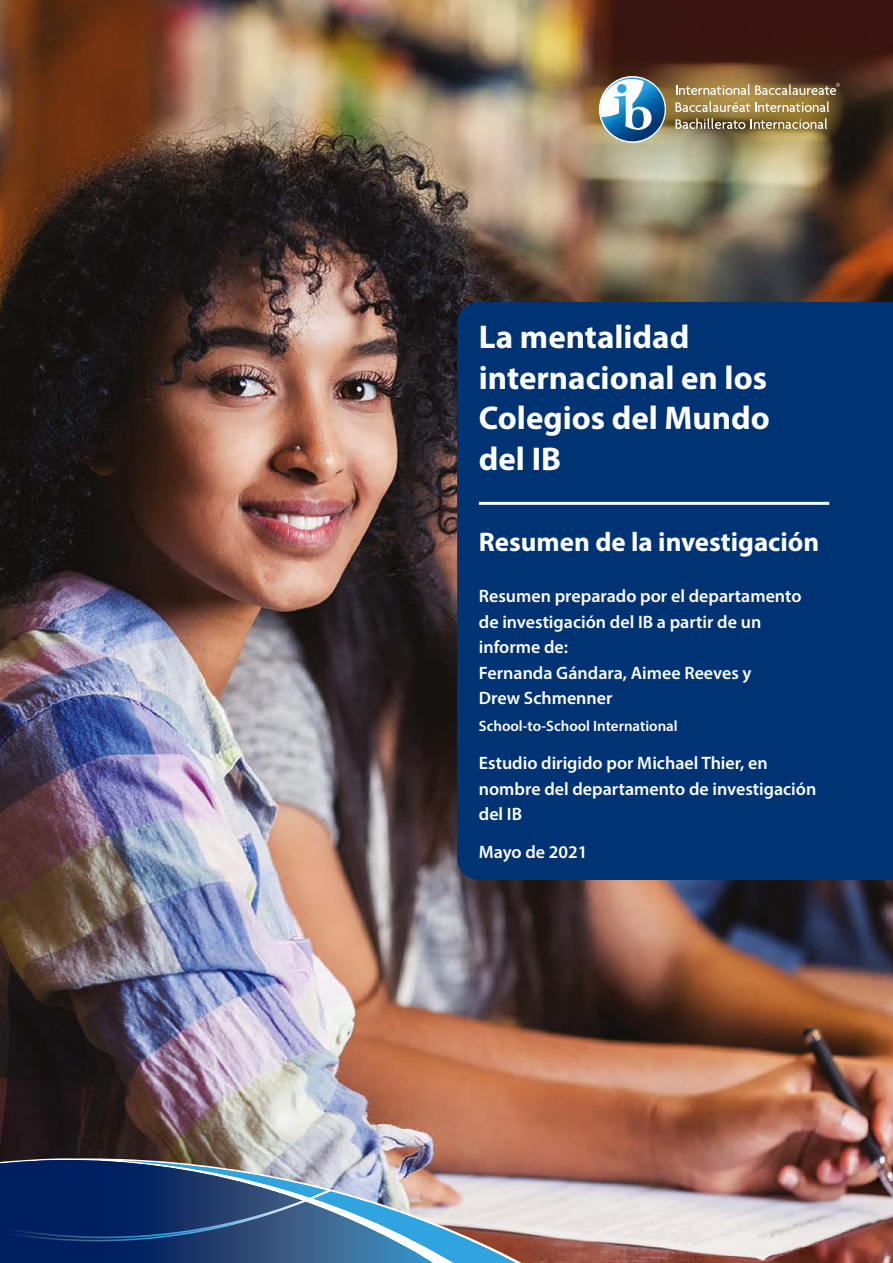
<style>
.page{position:relative;width:893px;height:1263px;background:#fff}
.page>*{position:absolute;margin:0;border:0;box-sizing:border-box;transform-origin:0 0}
.Main_title{font:700 33px/40.5px "Myriad Pro";color:#fff}
.Introductory_text_wh{font:700 27px "Myriad Pro";color:#fff}
.Introductory_text_sm{font:600 18px/25.5px "Myriad Pro";color:#fff}
.Introductory_text_sm-2{font:600 15px "Myriad Pro";color:#fff}
</style>
<div class="page">
<img style="left:0;top:0;width:893px;height:1263px">
<svg style="left:0;top:1158px;width:543px;height:105px;background:#a68d87"></svg>
<img style="left:0;top:1160px;width:538px;height:103px">
<div style="left:457px;top:302px;width:436px;height:578px;background:#003374"></div>
<hr style="left:479px;top:502px;width:350px;height:3px;background:#fff">
<svg style="left:601px;top:77px;width:64px;height:64px"></svg>
<svg style="left:675px;top:101px;width:154px;height:11px;background:#baa575"></svg>
<svg style="left:675px;top:118px;width:152px;height:11px;background:#958663"></svg>
<svg style="left:676px;top:83px;width:164px;height:12px;background:#ab956c"></svg>
<p class="Main_title" style="left:479px;top:316px;width:292px">La mentalidad internacional en los<br>Colegios del Mundo del IB</p>
<p class="Introductory_text_wh" style="left:479px;top:524px;width:342px">Resumen de la investigación</p>
<p class="Introductory_text_sm" style="left:479px;top:583px;width:324px">Resumen preparado por el departamento de investigación del IB a partir de un informe de:<br>Fernanda Gándara, Aimee Reeves y<br>Drew Schmenner</p>
<p class="Introductory_text_sm-2" style="left:479px;top:716px;width:200px">School-to-School International</p>
<p class="Introductory_text_sm" style="left:479px;top:750px;width:339px">Estudio dirigido por Michael Thier, en nombre del departamento de investigación del IB</p>
<p class="Introductory_text_sm" style="left:479px;top:839px;width:110px">Mayo de 2021</p>
</div>
